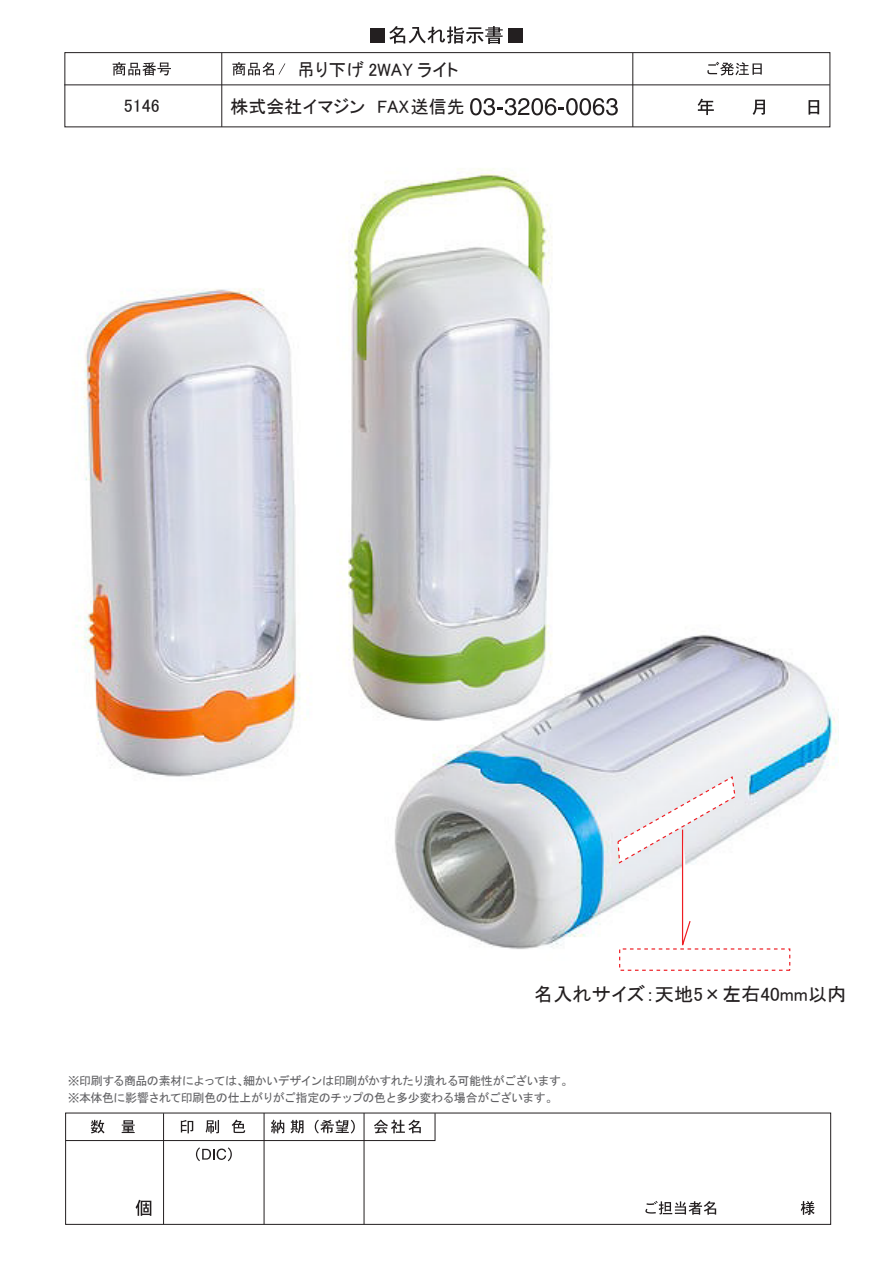
<style>
.page{position:relative;width:893px;height:1263px;background:#fff}
.page>*{position:absolute;margin:0;border:0;box-sizing:border-box;transform-origin:0 0}
.t1{font:19.2px "MS P Gothic";color:#231f20}
.t2{font:18px "MS P Gothic";color:#231f20}
.t3{font:12px/17px "MS Gothic";letter-spacing:-.045em;color:#616164}
</style>
<div class="page">
<div style="left:65px;top:1113px;width:766px;height:112px;border:1px solid #231f20"></div>
<hr style="left:264px;top:1113px;width:1px;height:111px;background:#231f20">
<hr style="left:163px;top:1113px;width:1px;height:111px;background:#231f20">
<hr style="left:364px;top:1113px;width:1px;height:111px;background:#231f20">
<svg style="left:65px;top:1112px;width:371px;height:29px"></svg>
<svg style="left:196px;top:1147px;width:36px;height:14px"></svg>
<svg style="left:136px;top:1200px;width:15px;height:16px"></svg>
<svg style="left:645px;top:1201px;width:71px;height:14px"></svg>
<svg style="left:801px;top:1201px;width:14px;height:14px"></svg>
<div style="left:64px;top:52px;width:766px;height:75px;border:1px solid #231f20"></div>
<svg style="left:698px;top:99px;width:16px;height:16px"></svg>
<svg style="left:753px;top:100px;width:12px;height:15px"></svg>
<svg style="left:808px;top:100px;width:11px;height:15px"></svg>
<hr style="left:221px;top:53px;width:1px;height:74px;background:#231f20">
<div style="left:370px;top:28px;width:15px;height:14px;background:#231f20"></div>
<svg style="left:389px;top:26px;width:114px;height:18px"></svg>
<div style="left:508px;top:28px;width:15px;height:14px;background:#231f20"></div>
<svg style="left:470px;top:98px;width:148px;height:17px"></svg>
<hr style="left:632px;top:53px;width:1px;height:74px;background:#231f20">
<hr style="left:64px;top:84px;width:766px;height:1px;background:#231f20">
<svg style="left:113px;top:62px;width:58px;height:14px"></svg>
<svg style="left:232px;top:62px;width:53px;height:14px"></svg>
<svg style="left:707px;top:62px;width:55px;height:14px"></svg>
<img style="left:75px;top:168px;width:764px;height:791px">
<div style="left:619px;top:948px;width:171px;height:23px;background:#fff;border:1px dashed #ee1d23"></div>
<svg style="left:616px;top:775px;width:120px;height:178px"></svg>
<h2 class="t2" style="left:124px;top:96px;width:37px">5146</h2>
<h2 class="t2" style="left:297px;top:60px;width:163px">吊り下げ 2WAY ライト</h2>
<h2 class="t2" style="left:231px;top:98px;width:236px">株式会社イマジン FAX送信先</h2>
<h1 class="t1" style="left:534px;top:984px;width:314px">名入れサイズ：天地5×左右40mm以内</h1>
<p class="t3" style="left:68px;top:1072px;width:507px">※印刷する商品の素材によっては、細かいデザインは印刷がかすれたり潰れる可能性がございます。※本体色に影響されて印刷色の仕上がりがご指定のチップの色と多少変わる場合がございます。</p>
</div>
